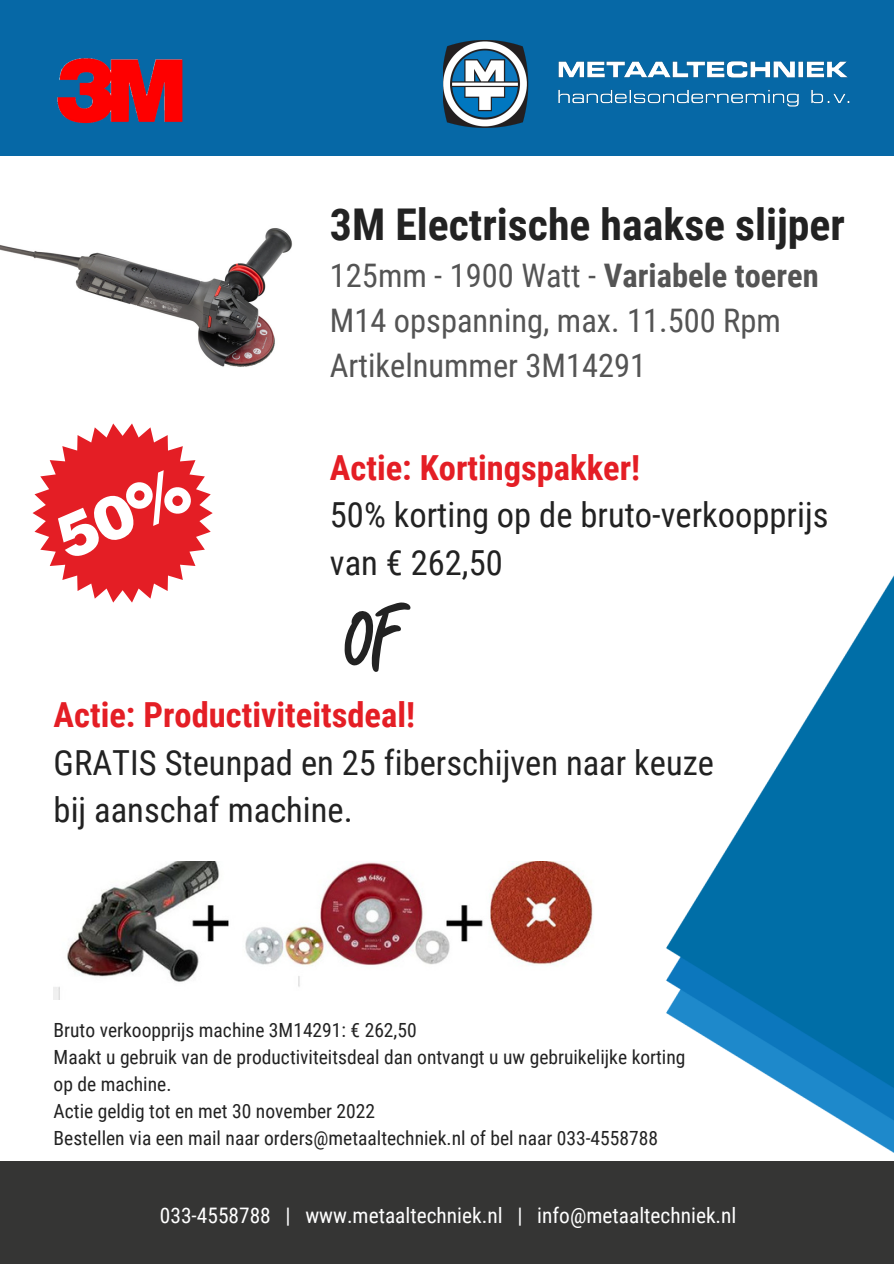
<style>
.page{position:relative;width:894px;height:1264px;background:#fff}
.page>*{position:absolute;margin:0;border:0;box-sizing:border-box;transform-origin:0 0}
.t1{font:700 43.8px "Roboto Condensed";color:#222}
.t2{font:34.5px/47.2px "Roboto Condensed";color:#222}
.t3{font:700 34.5px "Roboto Condensed";color:#e41e25}
.t4{font:32.4px/45px "Roboto Condensed";color:#545454}
.t5{font:21.3px "Roboto Condensed";color:#fff}
.t6{font:19.5px/27px "Roboto Condensed";color:#222}
.s1{font-weight:700}
</style>
<div class="page">
<div style="left:0;top:1161px;width:893px;height:102px;background:#353534"></div>
<div style="left:0;top:0;width:893px;height:155px;background:#0668a6"></div>
<img style="left:443px;top:41px;width:407px;height:87px">
<img style="left:666px;top:577px;width:227px;height:576px">
<img style="left:0;top:228px;width:293px;height:139px">
<img style="left:57px;top:58px;width:126px;height:66px">
<svg style="left:32px;top:423px;width:181px;height:179px"></svg>
<img style="left:54px;top:862px;width:539px;height:137px">
<svg style="left:344px;top:602px;width:67px;height:70px"></svg>
<h1 class="t1" style="left:330px;top:199px;width:516px">3M Electrische haakse slijper</h1>
<h3 class="t4" style="left:330px;top:253px;width:490px">125mm - 1900 Watt - <span class="s1">Variabele toeren<br></span>M14 opspanning, max. 11.500 Rpm<br>Artikelnummer 3M14291</h3>
<h2 class="t3" style="left:330px;top:448px;width:312px">Actie: Kortingspakker!</h2>
<h2 class="t2" style="left:330px;top:492px;width:500px">50% korting op de bruto-verkoopprijs van € 262,50</h2>
<h2 class="t3" style="left:54px;top:695px;width:363px">Actie: Productiviteitsdeal!</h2>
<h2 class="t2" style="left:54px;top:739px;width:661px">GRATIS Steunpad en 25 fiberschijven naar keuze bij aanschaf machine.</h2>
<p class="t6" style="left:54px;top:1016px;width:633px">Bruto verkoopprijs machine 3M14291: € 262,50<br>Maakt u gebruik van de productiviteitsdeal dan ontvangt u uw gebruikelijke korting op de machine.<br>Actie geldig tot en met 30 november 2022<br>Bestellen via een mail naar orders@metaaltechniek.nl of bel naar 033-4558788</p>
<p class="t5" style="left:160px;top:1202px;width:578px">033-4558788 | www.metaaltechniek.nl | info@metaaltechniek.nl</p>
</div>
